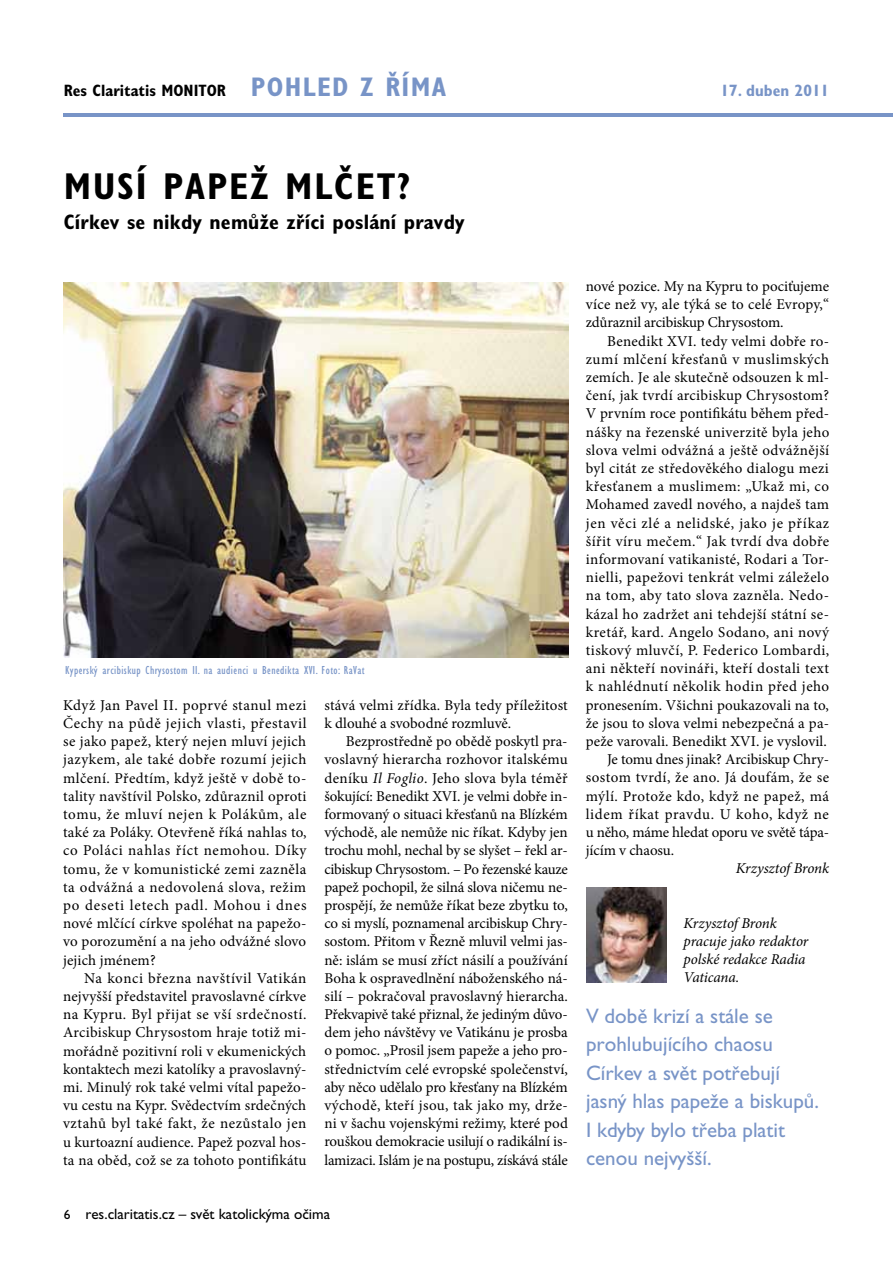
<style>
.page{position:relative;width:893px;height:1263px;background:#fff}
.page>*{position:absolute;margin:0;border:0;box-sizing:border-box;transform-origin:0 0}
.t1{font:700 condensed 37.5px "Gill Sans Std";letter-spacing:.05em;color:#000}
.t2{font:700 condensed 27px "Gill Sans Std";color:#7894c7}
.t3{font:21px/28.5px "Gill Sans Std";color:#7894c7}
.t4{font:700 condensed 21px "Gill Sans Std";letter-spacing:.01em;color:#000}
.t5{font:700 condensed 16.5px "Gill Sans Std";color:#000}
.t6{font:700 condensed 16.5px "Gill Sans Std";color:#7894c7}
.t7{font:15px/18.1px "Minion Pro";letter-spacing:.02em;color:#000;text-align:justify}
.t8{font:italic 15px/18px "Minion Pro";letter-spacing:-.01em;color:#000}
.t9{font:15px "Gill Sans Std";color:#000}
.t10{font:15px "Minion Pro";letter-spacing:-.015em;color:#000}
.t11{font:15px "Minion Pro";letter-spacing:.045em;color:#000}
.t12{font:15px "Minion Pro";letter-spacing:-.01em;color:#000}
.t13{font:15px "Minion Pro";letter-spacing:.04em;color:#000}
.t14{font:15px "Minion Pro";letter-spacing:-.005em;color:#000}
.t15{font:condensed 12px "Gill Sans Std";letter-spacing:.035em;color:#7894c7}
.s1{font-size:27px;color:#7894c7}
.s2{font-style:italic}
.s3{font-size:13.5px}
</style>
<div class="page">
<hr style="left:64px;top:113px;width:829px;height:4px;background:#7894c7">
<img style="left:586px;top:887px;width:81px;height:96px">
<img style="left:64px;top:282px;width:504px;height:375px">
<p class="t5" style="left:64px;top:81px;width:204px">Res Claritatis MONITOR <span class="s1">poh</span></p>
<h2 class="t2" style="left:303px;top:71px;width:126px">led z říma</h2>
<p class="t6" style="left:721px;top:81px;width:110px">17. duben 2011</p>
<h1 class="t1" style="left:64px;top:164px;width:348px">MUSÍ PAPEŽ MLČET?</h1>
<h3 class="t4" style="left:64px;top:210px;width:403px">Církev se nikdy nemůže zříci poslání pravdy</h3>
<p class="t15" style="left:65px;top:663px;width:301px">Kyperský arcibiskup Chrysostom II. na audienci u Benedikta XVI. Foto: RaVat</p>
<p class="t7" style="left:63px;top:696px;width:245px">Když Jan Pavel II. poprvé stanul mezi Čechy na půdě jejich vlasti, přestavil se jako papež, který nejen mluví jejich jazykem, ale také dobře rozumí jejich mlčení. Předtím, když ještě v době to&shy;tality navštívil Polsko, zdůraznil oproti tomu, že mluví nejen k Polákům, ale také za Poláky. Otevřeně říká nahlas to, co Poláci nahlas říct nemohou. Díky tomu, že v komunistické zemi zazněla ta odvážná a nedovolená slova, režim po deseti letech padl. Mohou i dnes nové mlčící církve spoléhat na papežo&shy;vo porozumění a na jeho odvážné slovo jejich jménem?</p>
<p class="t7" style="left:63px;top:969px;width:245px;text-indent:21px">Na konci března navštívil Vatikán nejvyšší představitel pravoslavné církve na Kypru. Byl přijat se vší srdečností.<br>Arcibiskup Chrysostom hraje totiž mi&shy;mořádně pozitivní roli v ekumenických kontaktech mezi katolíky a pravoslavný&shy;mi. Minulý rok také velmi vítal papežo&shy;vu cestu na Kypr. Svědectvím srdečných vztahů byl také fakt, že nezůstalo jen u kurtoazní audience. Papež pozval hos&shy;ta na oběd, což se za tohoto pontifikátu</p>
<p class="t7" style="left:324px;top:696px;width:245px">stává velmi zřídka. Byla tedy příležitost k dlouhé a svobodné rozmluvě.</p>
<p class="t7" style="left:324px;top:732px;width:245px;text-indent:21px">Bezprostředně po obědě poskytl pra&shy;voslavný hierarcha rozhovor italskému deníku <span class="s2">Il Foglio</span>. Jeho slova byla téměř šokující: Benedikt XVI. je velmi dobře in&shy;formovaný o situaci křesťanů na Blízkém východě, ale nemůže nic říkat. Kdyby jen trochu mohl, nechal by se slyšet – řekl ar&shy;cibiskup Chrysostom. – Po řezenské kauze papež pochopil, že silná slova ničemu ne&shy;prospějí, že nemůže říkat beze zbytku to, co si myslí, poznamenal arcibiskup Chry&shy;sostom. Přitom v Řezně mluvil velmi jas&shy;ně: islám se musí zříct násilí a používání Boha k ospravedlnění náboženského ná&shy;silí – pokračoval pravoslavný hierarcha.<br>Překvapivě také přiznal, že jediným důvo&shy;dem jeho návštěvy ve Vatikánu je prosba o pomoc. „Prosil jsem papeže a jeho pro&shy;střednictvím celé evropské společenství, aby něco udělalo pro křesťany na Blízkém východě, kteří jsou, tak jako my, drže&shy;ni v šachu vojenskými režimy, které pod rouškou demokracie usilují o radikální is&shy;lamizaci. Islám je na postupu, získává stále</p>
<p class="t9" style="left:64px;top:1206px;width:268px"><span class="s3">6</span> res.claritatis.cz – svět katolickýma očima</p>
<p class="t7" style="left:586px;top:277px;width:245px">nové pozice. My na Kypru to pociťujeme více než vy, ale týká se to celé Evropy,“ zdůraznil arcibiskup Chrysostom.</p>
<p class="t7" style="left:607px;top:332px;width:224px">Benedikt XVI. tedy velmi dobře ro-</p>
<p class="t7" style="left:586px;top:350px;width:245px">zumí mlčení křesťanů v muslimských</p>
<p class="t7" style="left:586px;top:368px;width:245px">zemích. Je ale skutečně odsouzen k ml-</p>
<p class="t7" style="left:586px;top:386px;width:245px">čení, jak tvrdí arcibiskup Chrysostom?</p>
<p class="t7" style="left:586px;top:405px;width:245px">V prvním roce pontifikátu během před-</p>
<p class="t7" style="left:586px;top:423px;width:245px">nášky na řezenské univerzitě byla jeho</p>
<p class="t7" style="left:586px;top:441px;width:245px">slova velmi odvážná a ještě odvážnější</p>
<p class="t7" style="left:586px;top:459px;width:245px">byl citát ze středověkého dialogu mezi</p>
<p class="t7" style="left:586px;top:477px;width:245px">křesťanem a muslimem: „Ukaž mi, co</p>
<p class="t7" style="left:586px;top:496px;width:245px">Mohamed zavedl nového, a najdeš tam</p>
<p class="t11" style="left:586px;top:513px;width:245px">jen věci zlé a nelidské, jako je příkaz</p>
<p class="t7" style="left:586px;top:532px;width:245px">šířit víru mečem.“ Jak tvrdí dva dobře</p>
<p class="t7" style="left:586px;top:550px;width:245px">informovaní vatikanisté, Rodari a Tor-</p>
<p class="t7" style="left:586px;top:568px;width:245px">nielli, papežovi tenkrát velmi záleželo</p>
<p class="t7" style="left:586px;top:587px;width:245px">na tom, aby tato slova zazněla. Nedo-</p>
<p class="t7" style="left:586px;top:605px;width:245px">kázal ho zadržet ani tehdejší státní se-</p>
<p class="t7" style="left:586px;top:623px;width:245px">kretář, kard. Angelo Sodano, ani nový</p>
<p class="t7" style="left:586px;top:641px;width:245px">tiskový mluvčí, P. Federico Lombardi,</p>
<p class="t7" style="left:586px;top:659px;width:245px">ani někteří novináři, kteří dostali text</p>
<p class="t7" style="left:586px;top:677px;width:245px">k nahlédnutí několik hodin před jeho</p>
<p class="t7" style="left:586px;top:696px;width:245px">pronesením. Všichni poukazovali na to,</p>
<p class="t7" style="left:586px;top:714px;width:245px">že jsou to slova velmi nebezpečná a pa-</p>
<p class="t7" style="left:586px;top:732px;width:243px">peže varovali. Benedikt XVI. je vyslovil.</p>
<p class="t12" style="left:607px;top:749px;width:222px">Je tomu dnes jinak? Arcibiskup Chry-</p>
<p class="t7" style="left:586px;top:768px;width:245px">sostom tvrdí, že ano. Já doufám, že se</p>
<p class="t7" style="left:586px;top:787px;width:245px">mýlí. Protože kdo, když ne papež, má</p>
<p class="t13" style="left:586px;top:804px;width:245px">lidem říkat pravdu. U koho, když ne</p>
<p class="t10" style="left:586px;top:822px;width:245px">u něho, máme hledat oporu ve světě tápa-</p>
<p class="t14" style="left:586px;top:840px;width:90px">jícím v chaosu.</p>
<p class="t8" style="left:736px;top:859px;width:95px">Krzysztof Bronk</p>
<p class="t8" style="left:684px;top:914px;width:126px">Krzysztof Bronk pracuje jako redaktor polské redakce Radia<br>Vaticana.</p>
<h3 class="t3" style="left:586px;top:1001px;width:234px">V době krizí a stále se prohlubujícího chaosu<br>Církev a svět potřebují jasný hlas papeže a biskupů.<br>I kdyby bylo třeba platit cenou nejvyšší.</h3>
</div>
